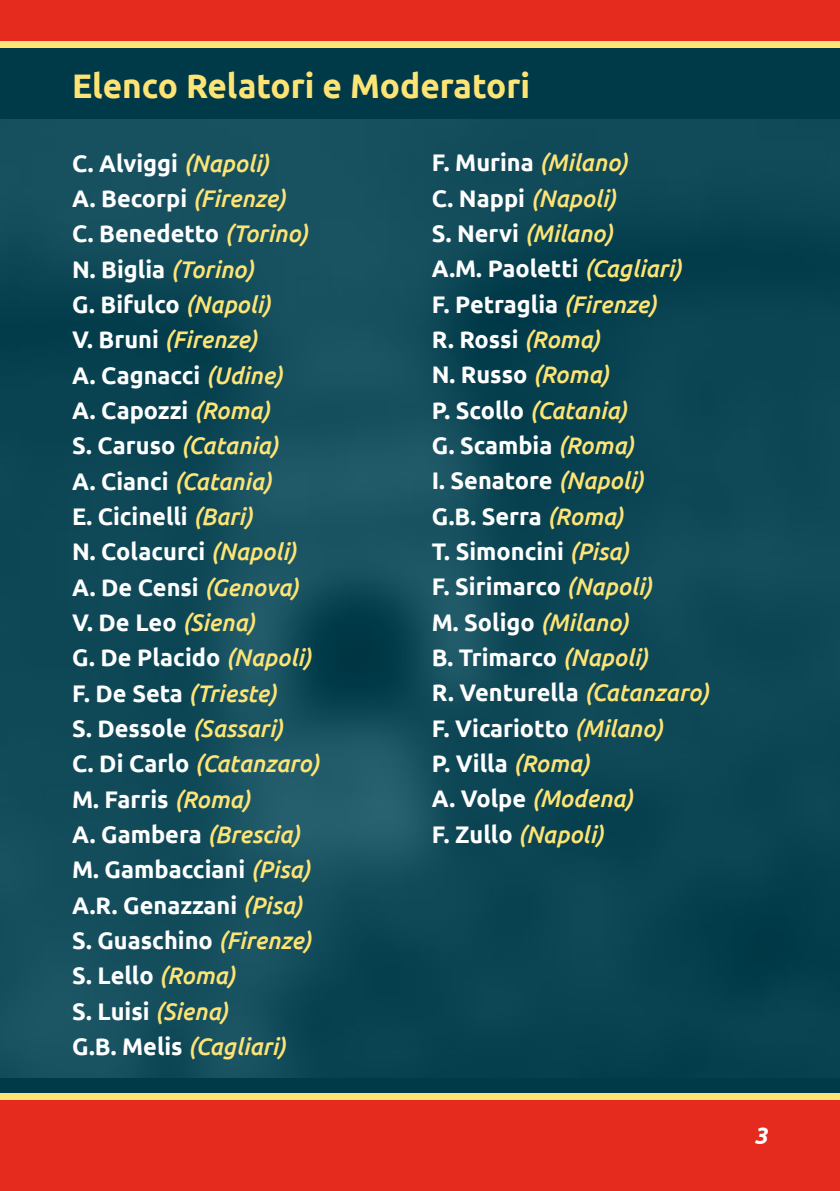
<style>
.page{position:relative;width:840px;height:1191px;background:#fff}
.page>*{position:absolute;margin:0;border:0;box-sizing:border-box;transform-origin:0 0}
.t1{font:700 34px "Ubuntu";color:#fee475}
.t2{font:700 24px/35.4px "Ubuntu";color:#fff}
.t3{font:italic 700 24px "Ubuntu";color:#fff}
.s1{font-weight:500;font-style:italic;color:#fee475}
</style>
<div class="page">
<div style="left:0;top:0;width:839px;height:1191px;background:#003a49"></div>
<div style="left:0;top:1100px;width:839px;height:91px;background:#e52a1e"></div>
<div style="left:0;top:1093px;width:839px;height:7px;background:#fee475"></div>
<img style="left:0;top:119px;width:839px;height:958px">
<div style="left:0;top:0;width:839px;height:41px;background:#e52a1e"></div>
<div style="left:0;top:41px;width:839px;height:7px;background:#fee475"></div>
<h1 class="t1" style="left:72px;top:66px;width:459px">Elenco Relatori e Moderatori</h1>
<p class="t2" style="left:72px;top:145px;width:249px">C. Alviggi <span class="s1">(Napoli)<br></span>A. Becorpi <span class="s1">(Firenze)<br></span>C. Benedetto <span class="s1">(Torino)<br></span>N. Biglia <span class="s1">(Torino)<br></span>G. Bifulco <span class="s1">(Napoli)<br></span>V. Bruni <span class="s1">(Firenze)<br></span>A. Cagnacci <span class="s1">(Udine)<br></span>A. Capozzi <span class="s1">(Roma)<br></span>S. Caruso <span class="s1">(Catania)<br></span>A. Cianci <span class="s1">(Catania)<br></span>E. Cicinelli <span class="s1">(Bari)<br></span>N. Colacurci <span class="s1">(Napoli)<br></span>A. De Censi <span class="s1">(Genova)<br></span>V. De Leo <span class="s1">(Siena)<br></span>G. De Placido <span class="s1">(Napoli)<br></span>F. De Seta <span class="s1">(Trieste)<br></span>S. Dessole <span class="s1">(Sassari)<br></span>C. Di Carlo <span class="s1">(Catanzaro)<br></span>M. Farris <span class="s1">(Roma)<br></span>A. Gambera <span class="s1">(Brescia)<br></span>M. Gambacciani <span class="s1">(Pisa)<br></span>A.R. Genazzani <span class="s1">(Pisa)<br></span>S. Guaschino <span class="s1">(Firenze)<br></span>S. Lello <span class="s1">(Roma)<br></span>S. Luisi <span class="s1">(Siena)<br></span>G.B. Melis <span class="s1">(Cagliari)</span></p>
<p class="t2" style="left:431px;top:145px;width:279px">F. Murina <span class="s1">(Milano)<br></span>C. Nappi <span class="s1">(Napoli)<br></span>S. Nervi <span class="s1">(Milano)<br></span>A.M. Paoletti <span class="s1">(Cagliari)<br></span>F. Petraglia <span class="s1">(Firenze)<br></span>R. Rossi <span class="s1">(Roma)<br></span>N. Russo <span class="s1">(Roma)<br></span>P. Scollo <span class="s1">(Catania)<br></span>G. Scambia <span class="s1">(Roma)<br></span>I. Senatore <span class="s1">(Napoli)<br></span>G.B. Serra <span class="s1">(Roma)<br></span>T. Simoncini <span class="s1">(Pisa)<br></span>F. Sirimarco <span class="s1">(Napoli)<br></span>M. Soligo <span class="s1">(Milano)<br></span>B. Trimarco <span class="s1">(Napoli)<br></span>R. Venturella <span class="s1">(Catanzaro)<br></span>F. Vicariotto <span class="s1">(Milano)<br></span>P. Villa <span class="s1">(Roma)<br></span>A. Volpe <span class="s1">(Modena)<br></span>F. Zullo <span class="s1">(Napoli)</span></p>
<p class="t3" style="left:753px;top:1121px;width:15px">3</p>
</div>
